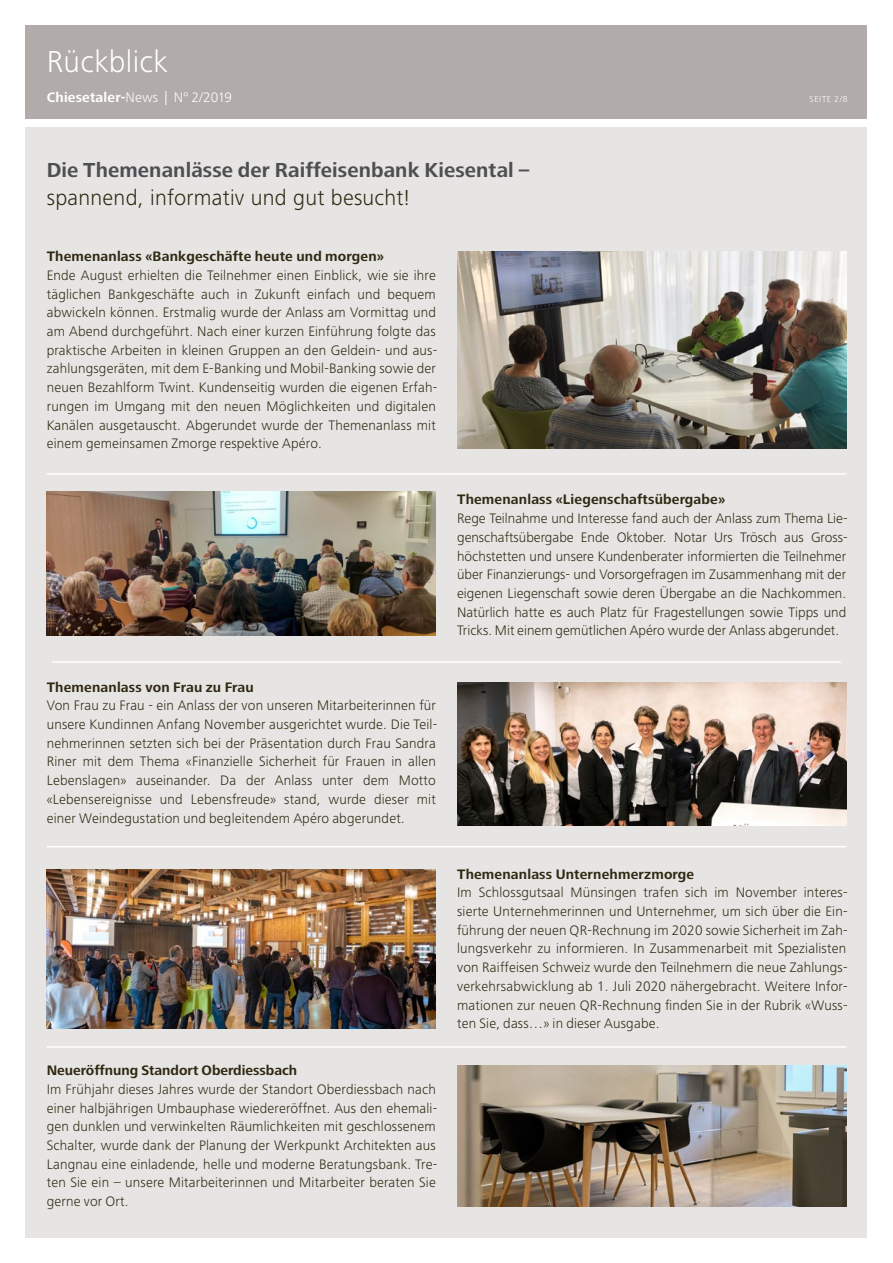
<style>
.page{position:relative;width:893px;height:1263px;background:#fff}
.page>*{position:absolute;margin:0;border:0;box-sizing:border-box;transform-origin:0 0}
.t1{font:300 31.5px "Frutiger Next LT";letter-spacing:.01em;color:#fff}
.t2{font:300 22.5px "Frutiger Next LT";letter-spacing:.01em;color:#2f2912}
.t3{font:700 21px "Frutiger Next LT";letter-spacing:.005em;color:#4f4e52}
.t4{font:300 14.25px/18.8px "Frutiger Next LT";letter-spacing:.01em;color:#2f2912;text-align:justify}
.t5{font:700 14.25px "Frutiger Next LT";letter-spacing:.01em;color:#2f2912}
.t6{font:300 14.25px "Frutiger Next LT";letter-spacing:.01em;color:#fff}
.t7{font:300 9px "Frutiger Next LT";letter-spacing:.07em;color:#fff}
.s1{font-weight:700}
</style>
<div class="page">
<div style="left:26px;top:26px;width:841px;height:93px;background:#b1aba9"></div>
<div style="left:26px;top:127px;width:841px;height:1110px;background:#e7e5e4"></div>
<hr style="left:47px;top:473px;width:799px;height:2px;background:#fff">
<hr style="left:52px;top:661px;width:789px;height:2px;background:#fff">
<hr style="left:47px;top:846px;width:799px;height:1px;background:#fff">
<hr style="left:47px;top:1046px;width:799px;height:2px;background:#fff">
<img style="left:457px;top:252px;width:389px;height:196px">
<img style="left:47px;top:492px;width:389px;height:144px">
<img style="left:47px;top:869px;width:389px;height:159px">
<img style="left:457px;top:682px;width:389px;height:144px">
<img style="left:457px;top:1066px;width:389px;height:140px">
<h1 class="t1" style="left:47px;top:44px;width:123px">Rückblick</h1>
<p class="t6" style="left:47px;top:90px;width:187px"><span class="s1">Chiesetaler-</span>News | N° 2/2019</p>
<p class="t7" style="left:810px;top:94px;width:39px">SEITE 2/8</p>
<h3 class="t3" style="left:47px;top:158px;width:484px">Die Themenanlässe der Raiffeisenbank Kiesental –</h3>
<h2 class="t2" style="left:47px;top:185px;width:365px">spannend, informativ und gut besucht!</h2>
<p class="t5" style="left:47px;top:248px;width:339px">Themenanlass «Bankgeschäfte heute und morgen»</p>
<p class="t4" style="left:47px;top:266px;width:392px">Ende August erhielten die Teilnehmer einen Einblick, wie sie ihre täglichen Bankgeschäfte auch in Zukunft einfach und bequem abwickeln können. Erstmalig wurde der Anlass am Vormittag und am Abend durchgeführt. Nach einer kurzen Einführung folgte das praktische Arbeiten in kleinen Gruppen an den Geldein- und aus&shy;zahlungsgeräten, mit dem E-Banking und Mobil-Banking sowie der neuen Bezahlform Twint. Kundenseitig wurden die eigenen Erfah&shy;rungen im Umgang mit den neuen Möglichkeiten und digitalen Kanälen ausgetauscht. Abgerundet wurde der Themenanlass mit einem gemeinsamen Zmorge respektive Apéro.</p>
<p class="t5" style="left:47px;top:679px;width:209px">Themenanlass von Frau zu Frau</p>
<p class="t4" style="left:47px;top:696px;width:392px">Von Frau zu Frau - ein Anlass der von unseren Mitarbeiterinnen für unsere Kundinnen Anfang November ausgerichtet wurde. Die Teil&shy;nehmerinnen setzten sich bei der Präsentation durch Frau Sandra Riner mit dem Thema «Finanzielle Sicherheit für Frauen in allen Lebenslagen» auseinander. Da der Anlass unter dem Motto «Lebensereignisse und Lebensfreude» stand, wurde dieser mit einer Weindegustation und begleitendem Apéro abgerundet.</p>
<p class="t5" style="left:47px;top:1062px;width:252px">Neueröffnung Standort Oberdiessbach</p>
<p class="t4" style="left:47px;top:1080px;width:392px">Im Frühjahr dieses Jahres wurde der Standort Oberdiessbach nach einer halbjährigen Umbauphase wiedereröffnet. Aus den ehemali&shy;gen dunklen und verwinkelten Räumlichkeiten mit geschlossenem Schalter, wurde dank der Planung der Werkpunkt Architekten aus Langnau eine einladende, helle und moderne Beratungsbank. Tre&shy;ten Sie ein – unsere Mitarbeiterinnen und Mitarbeiter beraten Sie gerne vor Ort.</p>
<p class="t5" style="left:457px;top:492px;width:270px">Themenanlass «Liegenschaftsübergabe»</p>
<p class="t4" style="left:457px;top:509px;width:392px">Rege Teilnahme und Interesse fand auch der Anlass zum Thema Lie&shy;genschaftsübergabe Ende Oktober. Notar Urs Trösch aus Gross&shy;höchstetten und unsere Kundenberater informierten die Teilnehmer über Finanzierungs- und Vorsorgefragen im Zusammenhang mit der eigenen Liegenschaft sowie deren Übergabe an die Nachkommen.<br>Natürlich hatte es auch Platz für Fragestellungen sowie Tipps und Tricks. Mit einem gemütlichen Apéro wurde der Anlass abgerundet.</p>
<p class="t5" style="left:457px;top:866px;width:239px">Themenanlass Unternehmerzmorge</p>
<p class="t4" style="left:457px;top:883px;width:392px">Im Schlossgutsaal Münsingen trafen sich im November interes&shy;sierte Unternehmerinnen und Unternehmer, um sich über die Ein&shy;führung der neuen QR-Rechnung im 2020 sowie Sicherheit im Zah&shy;lungsverkehr zu informieren. In Zusammenarbeit mit Spezialisten von Raiffeisen Schweiz wurde den Teilnehmern die neue Zahlungs&shy;verkehrsabwicklung ab 1. Juli 2020 nähergebracht. Weitere Infor&shy;mationen zur neuen QR-Rechnung finden Sie in der Rubrik «Wuss&shy;ten Sie, dass…» in dieser Ausgabe.</p>
</div>
